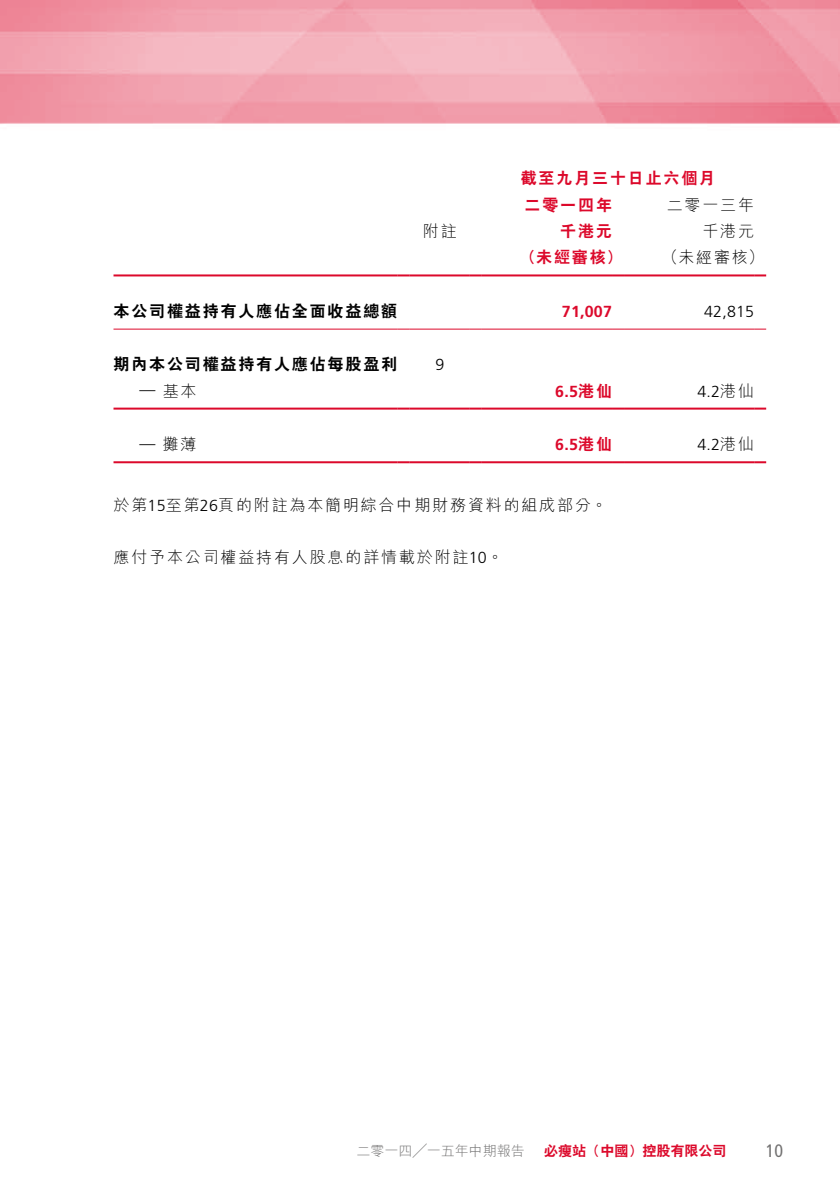
<style>
.page{position:relative;width:840px;height:1191px;background:#fff}
.page>*{position:absolute;margin:0;border:0;box-sizing:border-box;transform-origin:0 0}
.t1{font:condensed 18px "Frutiger LT Std";color:#727171}
.t2{font:300 16px "M Hei HK";letter-spacing:.115em;color:#000}
.t3{font:800 16px "C Hei 2 HK";letter-spacing:.115em;color:#000}
.t4{font:800 16px "C Hei 2 HK";letter-spacing:.115em;color:#dc092b}
.t5{font:300 16px "Frutiger LT Std";color:#000}
.t6{font:700 16px "Frutiger LT Std";color:#dc092b}
.t7{font:800 14px "C Hei 2 HK";color:#dc092b}
.t8{font:300 14px "M Hei HK";color:#727171}
.s1{font-family:"C Hei 2 HK";font-weight:800}
.s2{font-family:"M Hei HK"}
.s3{font-family:"Frutiger LT Std"}
</style>
<div class="page">
<img style="left:0;top:0;width:839px;height:464px">
<hr style="left:113px;top:274px;width:284px;height:2px;background:#dc092b">
<svg style="left:397px;top:274px;width:12px;height:2px"></svg>
<hr style="left:409px;top:274px;width:60px;height:2px;background:#dc092b">
<svg style="left:469px;top:274px;width:12px;height:2px"></svg>
<hr style="left:481px;top:274px;width:130px;height:2px;background:#dc092b">
<svg style="left:611px;top:274px;width:12px;height:2px"></svg>
<hr style="left:623px;top:274px;width:130px;height:2px;background:#dc092b">
<svg style="left:753px;top:274px;width:12px;height:2px"></svg>
<hr style="left:113px;top:407px;width:284px;height:2px;background:#dc092b">
<svg style="left:397px;top:407px;width:12px;height:2px"></svg>
<hr style="left:409px;top:407px;width:60px;height:2px;background:#dc092b">
<svg style="left:469px;top:407px;width:12px;height:2px"></svg>
<hr style="left:481px;top:407px;width:130px;height:2px;background:#dc092b">
<svg style="left:611px;top:407px;width:12px;height:2px"></svg>
<hr style="left:623px;top:407px;width:130px;height:2px;background:#dc092b">
<svg style="left:753px;top:407px;width:12px;height:2px"></svg>
<hr style="left:113px;top:461px;width:284px;height:2px;background:#dc092b">
<svg style="left:397px;top:461px;width:12px;height:2px"></svg>
<hr style="left:409px;top:461px;width:60px;height:2px;background:#dc092b">
<svg style="left:469px;top:461px;width:12px;height:2px"></svg>
<hr style="left:481px;top:461px;width:130px;height:2px;background:#dc092b">
<svg style="left:611px;top:461px;width:12px;height:2px"></svg>
<hr style="left:623px;top:461px;width:130px;height:2px;background:#dc092b">
<svg style="left:753px;top:461px;width:12px;height:2px"></svg>
<hr style="left:113px;top:329px;width:284px;height:1px;background:#dc092b">
<svg style="left:397px;top:329px;width:12px;height:1px"></svg>
<hr style="left:409px;top:329px;width:60px;height:1px;background:#dc092b">
<svg style="left:469px;top:329px;width:12px;height:1px"></svg>
<hr style="left:481px;top:329px;width:130px;height:1px;background:#dc092b">
<svg style="left:611px;top:329px;width:12px;height:1px"></svg>
<hr style="left:623px;top:329px;width:130px;height:1px;background:#dc092b">
<svg style="left:753px;top:329px;width:12px;height:1px"></svg>
<p class="t4" style="left:520px;top:168px;width:196px">截至九月三十日止六個月</p>
<p class="t2" style="left:666px;top:194px;width:89px">二零一三年</p>
<p class="t4" style="left:524px;top:194px;width:89px">二零一四年</p>
<p class="t2" style="left:422px;top:220px;width:35px">附註</p>
<p class="t4" style="left:560px;top:220px;width:53px">千港元</p>
<p class="t2" style="left:702px;top:220px;width:53px">千港元</p>
<p class="t4" style="left:519px;top:247px;width:103px">（未經審核）</p>
<p class="t2" style="left:661px;top:246px;width:103px">（未經審核(</p>
<p class="t3" style="left:113px;top:300px;width:285px">本公司權益持有人應佔全面收益總額</p>
<p class="t6" style="left:561px;top:302px;width:52px">71,007</p>
<p class="t5" style="left:703px;top:302px;width:52px">42,815</p>
<p class="t3" style="left:113px;top:353px;width:285px">期內本公司權益持有人應佔每股盈利</p>
<p class="t5" style="left:435px;top:356px;width:10px">9</p>
<p class="t2" style="left:163px;top:379px;width:35px">基本</p>
<p class="t5" style="left:139px;top:380px;width:17px">—</p>
<p class="t6" style="left:555px;top:381px;width:58px">6.5<span class="s1">港仙</span></p>
<p class="t5" style="left:697px;top:382px;width:58px">4.2<span class="s2">港仙</span></p>
<p class="t2" style="left:139px;top:433px;width:58px"><span class="s3">—</span> 攤薄</p>
<p class="t6" style="left:555px;top:435px;width:58px">6.5<span class="s1">港仙</span></p>
<p class="t5" style="left:697px;top:436px;width:58px">4.2<span class="s2">港仙</span></p>
<p class="t2" style="left:113px;top:494px;width:495px">於第<span class="s3">15</span>至第<span class="s3">26</span>頁的附註為本簡明綜合中期財務資料的組成部分。</p>
<p class="t2" style="left:113px;top:546px;width:391px">應付予本公司權益持有人股息的詳情載於附註<span class="s3">10</span>。</p>
<p class="t8" style="left:356px;top:1141px;width:169px">二零一四╱一五年中期報告</p>
<p class="t7" style="left:544px;top:1141px;width:183px">必瘦站（中國）控股有限公司</p>
<p class="t1" style="left:765px;top:1140px;width:19px">10</p>
</div>
